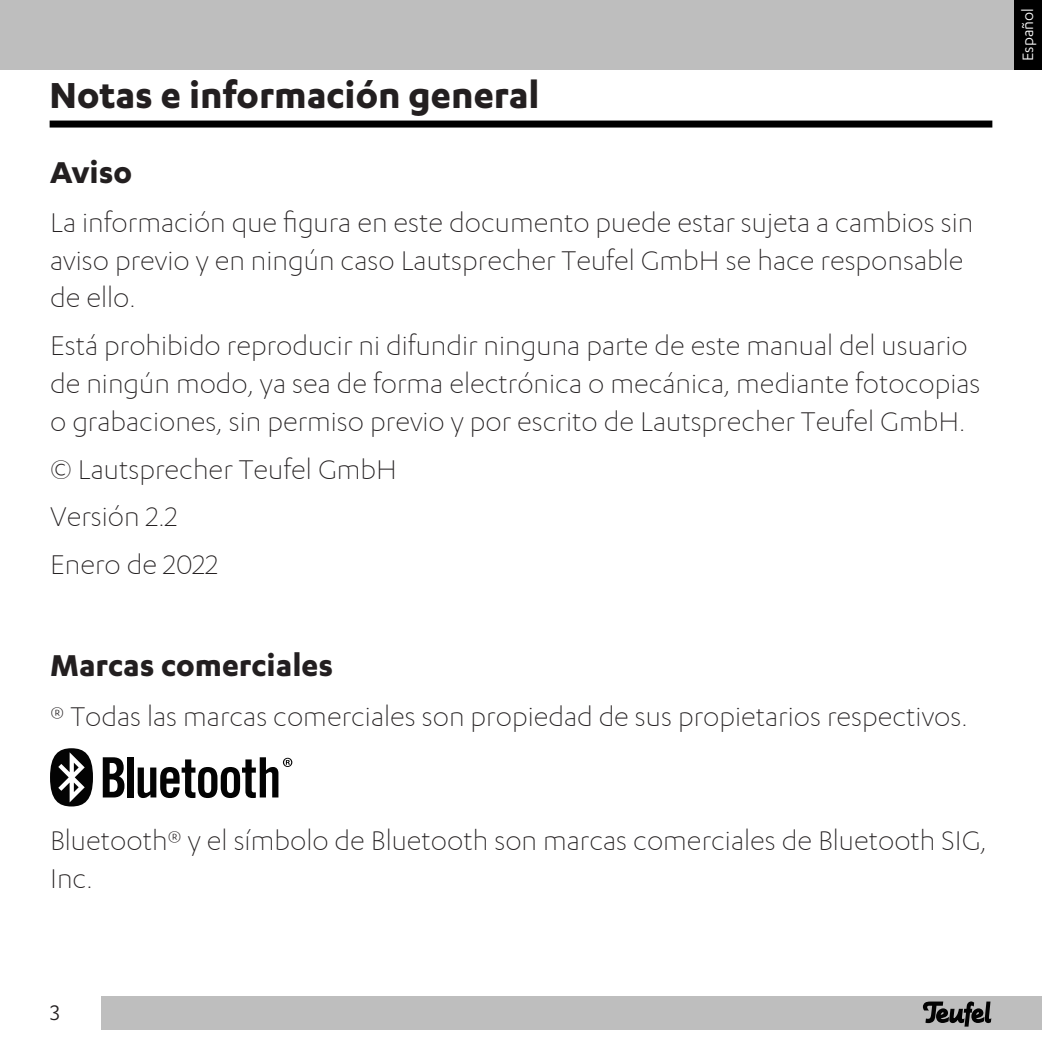
<style>
.page{position:relative;width:1042px;height:1042px;background:#fff}
.page>*{position:absolute;margin:0;border:0;box-sizing:border-box;transform-origin:0 0}
.Heading_1{font:700 42px "Karbon";color:#231f20}
.Heading_2{font:700 35px "Karbon";color:#231f20}
.Text{font:300 31.5px/37.8px "Karbon";color:#231f20}
.t1{font:24.5px "Karbon";color:#231f20}
.t2{font:17.5px "Karbon";color:#fff}
</style>
<div class="page">
<div style="left:0;top:0;width:1015px;height:69px;background:#bebebe"></div>
<div style="left:50px;top:121px;width:942px;height:7px;background:#000"></div>
<div style="left:1014px;top:0;width:28px;height:69px;background:#000"></div>
<div style="left:101px;top:996px;width:941px;height:33px;background:#bebebe"></div>
<svg style="left:923px;top:1001px;width:68px;height:25px"></svg>
<svg style="left:103px;top:757px;width:21px;height:40px"></svg>
<div style="left:127px;top:757px;width:6px;height:40px;background:#030303"></div>
<svg style="left:50px;top:748px;width:43px;height:58px"></svg>
<svg style="left:138px;top:757px;width:154px;height:41px"></svg>
<p class="Heading_1" style="left:50px;top:71px;width:491px">Notas e información general</p>
<p class="Heading_2" style="left:50px;top:152px;width:84px">Aviso</p>
<p class="Text" style="left:50px;top:204px;width:925px">La información que figura en este documento puede estar sujeta a cambios sin aviso previo y en ningún caso Lautsprecher Teufel GmbH se hace responsable de ello.</p>
<p class="Text" style="left:50px;top:327px;width:932px">Está prohibido reproducir ni difundir ninguna parte de este manual del usuario de ningún modo, ya sea de forma electrónica o mecánica, mediante fotocopias o grabaciones, sin permiso previo y por escrito de Lautsprecher Teufel GmbH.</p>
<p class="Text" style="left:50px;top:450px;width:348px">© Lautsprecher Teufel GmbH</p>
<p class="Text" style="left:50px;top:498px;width:129px">Versión 2.2</p>
<p class="Text" style="left:50px;top:546px;width:170px">Enero de 2022</p>
<p class="Heading_2" style="left:50px;top:646px;width:285px">Marcas comerciales</p>
<p class="Text" style="left:50px;top:697px;width:919px">® Todas las marcas comerciales son propiedad de sus propietarios respectivos.</p>
<p class="t2" style="left:1018px;top:61px;width:54px;rotate:-90deg">Español</p>
<p class="Text" style="left:50px;top:822px;width:938px">Bluetooth® y el símbolo de Bluetooth son marcas comerciales de Bluetooth SIG,<br>Inc.</p>
<p class="t1" style="left:50px;top:999px;width:11px">3</p>
</div>
